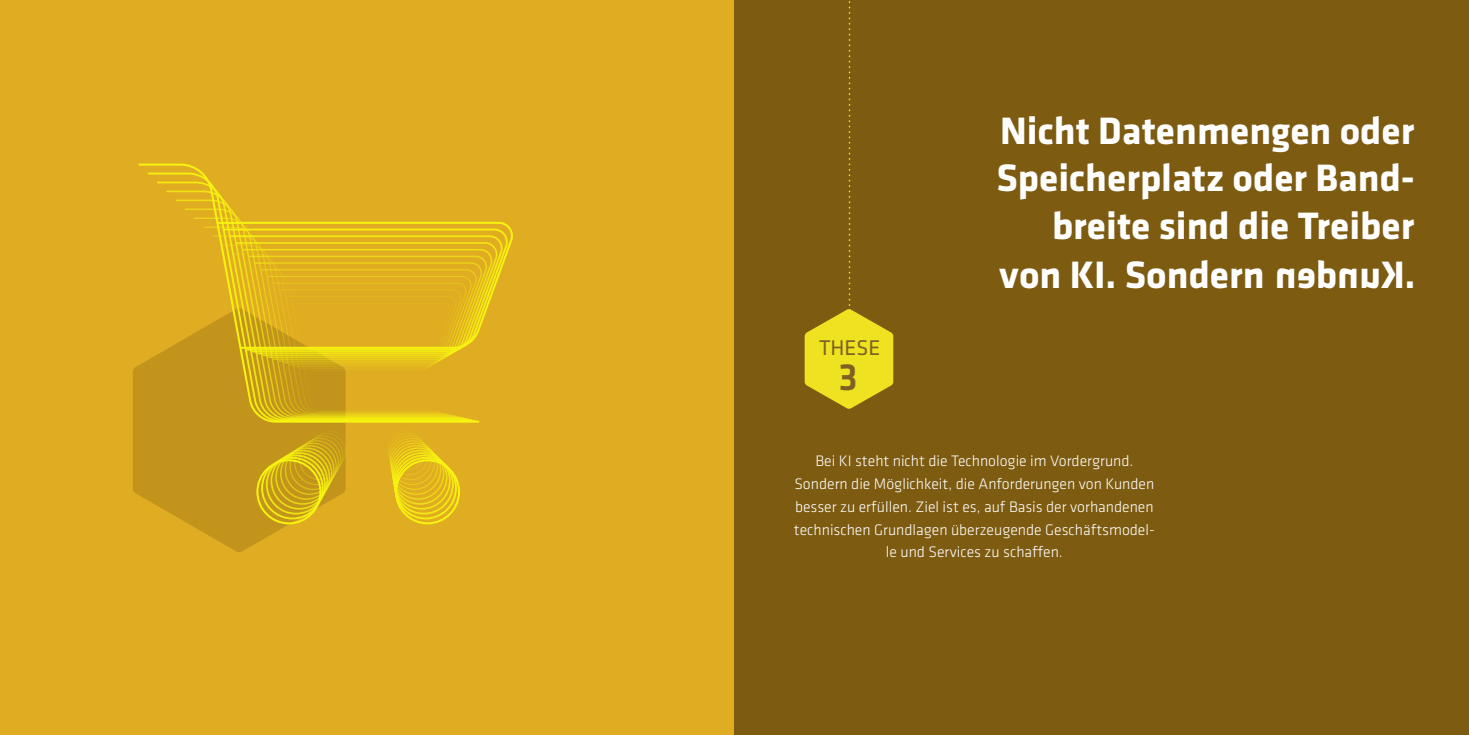
<style>
.page{position:relative;width:1469px;height:735px;background:#fff}
.page>*{position:absolute;margin:0;border:0;box-sizing:border-box;transform-origin:0 0}
.t1{font:700 39.55px "Klavika";color:#fff}
.t2{font:500 39.2px "Klavika";color:#806023}
.t3{font:22.05px "Klavika";color:#806023}
.t4{font:300 15.75px/22.8px "Klavika";color:#fff;text-align:center}
</style>
<div class="page">
<div style="left:0;top:0;width:1468px;height:734px;background:#e0ad22"></div>
<div style="left:734px;top:0;width:734px;height:734px;background:#7d5b10"></div>
<svg style="left:804px;top:1px;width:89px;height:408px"></svg>
<svg style="left:133px;top:366px;width:212px;height:185px;fill:#c2941c"></svg>
<div style="left:318px;top:428px;width:32px;height:32px;border:1px solid #f7f410;border-radius:50%"></div>
<div style="left:387px;top:428px;width:32px;height:32px;border:1px solid #f7f410;border-radius:50%"></div>
<div style="left:313px;top:430px;width:35px;height:35px;border:1px solid #f7f410;border-radius:50%"></div>
<div style="left:388px;top:430px;width:34px;height:35px;border:1px solid #f7f410;border-radius:50%"></div>
<div style="left:308px;top:433px;width:37px;height:37px;border:1px solid #f7f410;border-radius:50%"></div>
<div style="left:388px;top:433px;width:37px;height:37px;border:1px solid #f7f410;border-radius:50%"></div>
<div style="left:304px;top:435px;width:39px;height:40px;border:1px solid #f7f410;border-radius:50%"></div>
<div style="left:389px;top:435px;width:40px;height:40px;border:1px solid #f7f410;border-radius:50%"></div>
<div style="left:299px;top:437px;width:42px;height:43px;border:1px solid #f7f410;border-radius:50%"></div>
<div style="left:389px;top:437px;width:43px;height:43px;border:1px solid #f7f410;border-radius:50%"></div>
<div style="left:294px;top:440px;width:45px;height:45px;border:1px solid #f7f410;border-radius:50%"></div>
<div style="left:390px;top:440px;width:45px;height:45px;border:1px solid #f7f410;border-radius:50%"></div>
<div style="left:289px;top:442px;width:48px;height:47px;border:1px solid #f7f410;border-radius:50%"></div>
<div style="left:391px;top:442px;width:47px;height:47px;border:1px solid #f7f410;border-radius:50%"></div>
<div style="left:285px;top:445px;width:49px;height:49px;border:1px solid #f7f410;border-radius:50%"></div>
<div style="left:391px;top:445px;width:50px;height:49px;border:1px solid #f7f410;border-radius:50%"></div>
<div style="left:280px;top:447px;width:52px;height:52px;border:1px solid #f7f410;border-radius:50%"></div>
<div style="left:392px;top:447px;width:52px;height:52px;border:1px solid #f7f410;border-radius:50%"></div>
<div style="left:275px;top:449px;width:55px;height:55px;border:2px solid #f7f410;border-radius:50%"></div>
<div style="left:392px;top:449px;width:55px;height:55px;border:2px solid #f7f410;border-radius:50%"></div>
<div style="left:270px;top:452px;width:58px;height:57px;border:2px solid #f7f410;border-radius:50%"></div>
<div style="left:393px;top:452px;width:57px;height:57px;border:2px solid #f7f410;border-radius:50%"></div>
<div style="left:266px;top:454px;width:60px;height:60px;border:2px solid #f7f410;border-radius:50%"></div>
<div style="left:394px;top:454px;width:60px;height:60px;border:2px solid #f7f410;border-radius:50%"></div>
<div style="left:261px;top:456px;width:62px;height:63px;border:2px solid #f7f410;border-radius:50%"></div>
<div style="left:394px;top:456px;width:63px;height:63px;border:2px solid #f7f410;border-radius:50%"></div>
<svg style="left:138px;top:163px;width:341px;height:259px"></svg>
<svg style="left:212px;top:222px;width:301px;height:192px"></svg>
<div style="left:256px;top:459px;width:65px;height:65px;border:2px solid #f7f410;border-radius:50%"></div>
<div style="left:395px;top:459px;width:65px;height:65px;border:2px solid #f7f410;border-radius:50%"></div>
<h3 class="t3" style="left:819px;top:336px;width:63px">THESE</h3>
<h2 class="t2" style="left:838px;top:355px;width:21px">3</h2>
<h1 class="t1" style="left:1000px;top:109px;width:415px">Nicht Datenmengen oder</h1>
<h1 class="t1" style="left:996px;top:157px;width:419px">Speicherplatz oder Band-</h1>
<h1 class="t1" style="left:1052px;top:204px;width:364px">breite sind die Treiber</h1>
<h1 class="t1" style="left:999px;top:253px;width:267px">von KI. Sondern</h1>
<p class="t4" style="left:794px;top:449px;width:362px">Bei KI steht nicht die Technologie im Vordergrund.<br>Sondern die Möglichkeit, die Anforderungen von Kunden besser zu erfüllen. Ziel ist es, auf Basis der vorhandenen technischen Grundlagen überzeugende Geschäftsmodel&shy;le und Services zu schaffen.</p>
</div>
